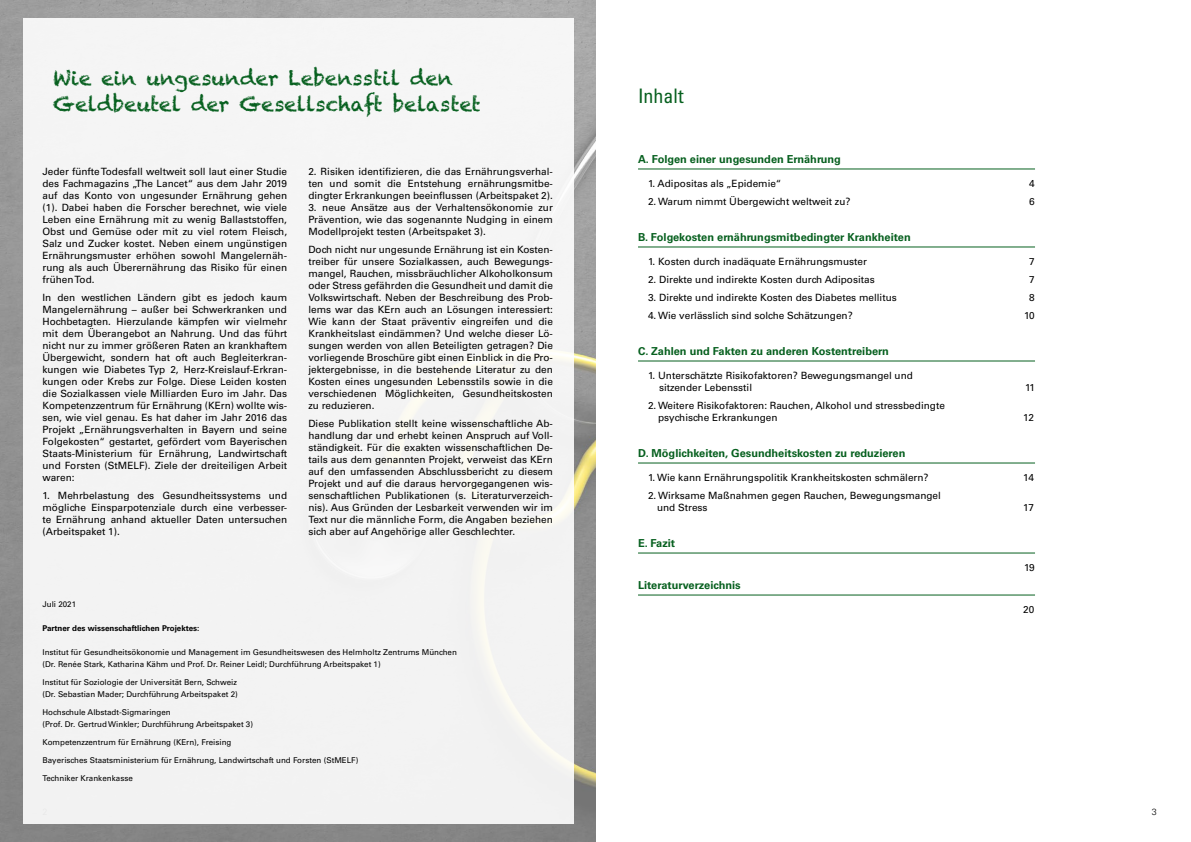
<style>
.page{position:relative;width:1191px;height:842px;background:#fff}
.page>*{position:absolute;margin:0;border:0;box-sizing:border-box;transform-origin:0 0}
.t1{font:20px/26px "Chalkduster";color:#07601f}
.t2{font:condensed 20px "Univers LT Std";color:#07601f}
.t3{font:700 11px "Univers LT Std";color:#07601f}
.t4{font:10px/12px "Univers LT Std";color:#000;text-align:justify}
.t5{font:300 9px "Univers";color:#000}
.t6{font:8px/12px "Univers LT Std";color:#000}
.t7{font:700 8px "Univers LT Std";color:#000}
</style>
<div class="page">
<img style="left:0;top:0;width:595px;height:842px">
<div style="left:24px;top:18px;width:550px;height:805px;background:#f4f4f4"></div>
<hr style="left:638px;top:169px;width:397px;height:1px;background:#07601f">
<hr style="left:638px;top:247px;width:397px;height:1px;background:#07601f">
<hr style="left:638px;top:361px;width:397px;height:1px;background:#07601f">
<hr style="left:638px;top:463px;width:397px;height:1px;background:#07601f">
<hr style="left:638px;top:553px;width:397px;height:1px;background:#07601f">
<hr style="left:638px;top:595px;width:397px;height:1px;background:#07601f">
<h1 class="t1" style="left:53px;top:65px;width:429px">Wie ein ungesunder Lebensstil den<br>Geldbeutel der Gesellschaft belastet</h1>
<p class="t4" style="left:43px;top:166px;width:246px">Jeder fünfte Todesfall weltweit soll laut einer Studie des Fachmagazins „The Lancet“ aus dem Jahr 2019 auf das Konto von ungesunder Ernährung gehen (1). Dabei haben die Forscher berechnet, wie viele Leben eine Ernährung mit zu wenig Ballaststoffen, Obst und Gemüse oder mit zu viel rotem Fleisch, Salz und Zucker kostet. Neben einem ungünstigen Ernährungsmuster erhöhen sowohl Mangelernäh&shy;rung als auch Überernährung das Risiko für einen frühen Tod.</p>
<p class="t4" style="left:43px;top:292px;width:246px">In den westlichen Ländern gibt es jedoch kaum Mangelernährung – außer bei Schwerkranken und Hochbetagten. Hierzulande kämpfen wir vielmehr mit dem Überangebot an Nahrung. Und das führt nicht nur zu immer größeren Raten an krankhaftem Übergewicht, sondern hat oft auch Begleiterkran&shy;kungen wie Diabetes Typ 2, Herz-Kreislauf-Erkran&shy;kungen oder Krebs zur Folge. Diese Leiden kosten die Sozialkassen viele Milliarden Euro im Jahr. Das Kompetenzzentrum für Ernährung (KErn) wollte wis&shy;sen, wie viel genau. Es hat daher im Jahr 2016 das Projekt „Ernährungsverhalten in Bayern und seine Folgekosten“ gestartet, gefördert vom Bayerischen Staats-Ministerium für Ernährung, Landwirtschaft und Forsten (StMELF). Ziele der dreiteiligen Arbeit waren:</p>
<p class="t4" style="left:43px;top:490px;width:246px">1. Mehrbelastung des Gesundheitssystems und mögliche Einsparpotenziale durch eine verbesser&shy;te Ernährung anhand aktueller Daten untersuchen (Arbeitspaket 1).</p>
<p class="t4" style="left:308px;top:166px;width:246px">2. Risiken identifizieren, die das Ernährungsverhal&shy;ten und somit die Entstehung ernährungsmitbe&shy;dingter Erkrankungen beeinflussen (Arbeitspaket 2).</p>
<p class="t4" style="left:308px;top:202px;width:246px">3. neue Ansätze aus der Verhaltensökonomie zur Prävention, wie das sogenannte Nudging in einem Modellprojekt testen (Arbeitspaket 3).</p>
<p class="t4" style="left:308px;top:244px;width:246px">Doch nicht nur ungesunde Ernährung ist ein Kosten&shy;treiber für unsere Sozialkassen, auch Bewegungs&shy;mangel, Rauchen, missbräuchlicher Alkoholkonsum oder Stress gefährden die Gesundheit und damit die Volkswirtschaft. Neben der Beschreibung des Prob&shy;lems war das KErn auch an Lösungen interessiert:<br>Wie kann der Staat präventiv eingreifen und die Krankheitslast eindämmen? Und welche dieser Lö&shy;sungen werden von allen Beteiligten getragen? Die vorliegende Broschüre gibt einen Einblick in die Pro&shy;jektergebnisse, in die bestehende Literatur zu den Kosten eines ungesunden Lebensstils sowie in die verschiedenen Möglichkeiten, Gesundheitskosten zu reduzieren.</p>
<p class="t4" style="left:308px;top:418px;width:246px">Diese Publikation stellt keine wissenschaftliche Ab&shy;handlung dar und erhebt keinen Anspruch auf Voll&shy;ständigkeit. Für die exakten wissenschaftlichen De&shy;tails aus dem genannten Projekt, verweist das KErn auf den umfassenden Abschlussbericht zu diesem Projekt und auf die daraus hervorgegangenen wis&shy;senschaftlichen Publikationen (s. Literaturverzeich&shy;nis). Aus Gründen der Lesbarkeit verwenden wir im Text nur die männliche Form, die Angaben beziehen sich aber auf Angehörige aller Geschlechter.</p>
<p class="t6" style="left:43px;top:598px;width:35px">Juli 2021</p>
<p class="t7" style="left:43px;top:624px;width:158px">Partner des wissenschaftlichen Projektes:</p>
<p class="t6" style="left:43px;top:646px;width:416px">Institut für Gesundheitsökonomie und Management im Gesundheitswesen des Helmholtz Zentrums München (Dr. Renée Stark, Katharina Kähm und Prof. Dr. Reiner Leidl; Durchführung Arbeitspaket 1)</p>
<p class="t6" style="left:43px;top:676px;width:197px">Institut für Soziologie der Universität Bern, Schweiz (Dr. Sebastian Mader; Durchführung Arbeitspaket 2)</p>
<p class="t6" style="left:43px;top:706px;width:212px">Hochschule Albstadt-Sigmaringen<br>(Prof. Dr. Gertrud Winkler; Durchführung Arbeitspaket 3)</p>
<p class="t6" style="left:43px;top:736px;width:190px">Kompetenzzentrum für Ernährung (KErn), Freising</p>
<p class="t6" style="left:43px;top:754px;width:317px">Bayerisches Staatsministerium für Ernährung, Landwirtschaft und Forsten (StMELF)</p>
<p class="t6" style="left:43px;top:772px;width:92px">Techniker Krankenkasse</p>
<h1 class="t2" style="left:638px;top:83px;width:47px">Inhalt</h1>
<p class="t3" style="left:638px;top:153px;width:204px">A. Folgen einer ungesunden Ernährung</p>
<p class="t4" style="left:648px;top:178px;width:135px">1. Adipositas als „Epidemie“</p>
<p class="t4" style="left:1029px;top:178px;width:7px">4</p>
<p class="t4" style="left:648px;top:196px;width:204px">2. Warum nimmt Übergewicht weltweit zu?</p>
<p class="t4" style="left:1029px;top:196px;width:7px">6</p>
<p class="t3" style="left:638px;top:231px;width:274px">B. Folgekosten ernährungsmitbedingter Krankheiten</p>
<p class="t4" style="left:648px;top:256px;width:220px">1. Kosten durch inadäquate Ernährungsmuster</p>
<p class="t4" style="left:1029px;top:256px;width:7px">7</p>
<p class="t4" style="left:648px;top:274px;width:228px">2. Direkte und indirekte Kosten durch Adipositas</p>
<p class="t4" style="left:1029px;top:274px;width:7px">7</p>
<p class="t4" style="left:648px;top:292px;width:250px">3. Direkte und indirekte Kosten des Diabetes mellitus</p>
<p class="t4" style="left:1029px;top:292px;width:7px">8</p>
<p class="t4" style="left:648px;top:310px;width:206px">4. Wie verlässlich sind solche Schätzungen?</p>
<p class="t4" style="left:1024px;top:310px;width:12px">10</p>
<p class="t3" style="left:638px;top:345px;width:252px">C. Zahlen und Fakten zu anderen Kostentreibern</p>
<p class="t4" style="left:659px;top:370px;width:255px;text-indent:-11px">1. Unterschätzte Risikofaktoren? Bewegungsmangel und sitzender Lebensstil</p>
<p class="t4" style="left:1025px;top:382px;width:11px">11</p>
<p class="t4" style="left:658px;top:400px;width:288px;text-indent:-10px">2. Weitere Risikofaktoren: Rauchen, Alkohol und stressbedingte psychische Erkrankungen</p>
<p class="t4" style="left:1023px;top:412px;width:12px">12</p>
<p class="t3" style="left:638px;top:447px;width:269px">D. Möglichkeiten, Gesundheitskosten zu reduzieren</p>
<p class="t4" style="left:648px;top:472px;width:282px">1. Wie kann Ernährungspolitik Krankheitskosten schmälern?</p>
<p class="t4" style="left:1023px;top:472px;width:12px">14</p>
<p class="t4" style="left:657px;top:490px;width:285px;text-indent:-9px">2. Wirksame Maßnahmen gegen Rauchen, Bewegungsmangel und Stress</p>
<p class="t4" style="left:1023px;top:502px;width:12px">17</p>
<p class="t3" style="left:638px;top:537px;width:39px">E. Fazit</p>
<p class="t3" style="left:638px;top:579px;width:104px">Literaturverzeichnis</p>
<p class="t4" style="left:1024px;top:562px;width:12px">19</p>
<p class="t4" style="left:1023px;top:604px;width:13px">20</p>
<p class="t5" style="left:1152px;top:806px;width:7px">3</p>
</div>
